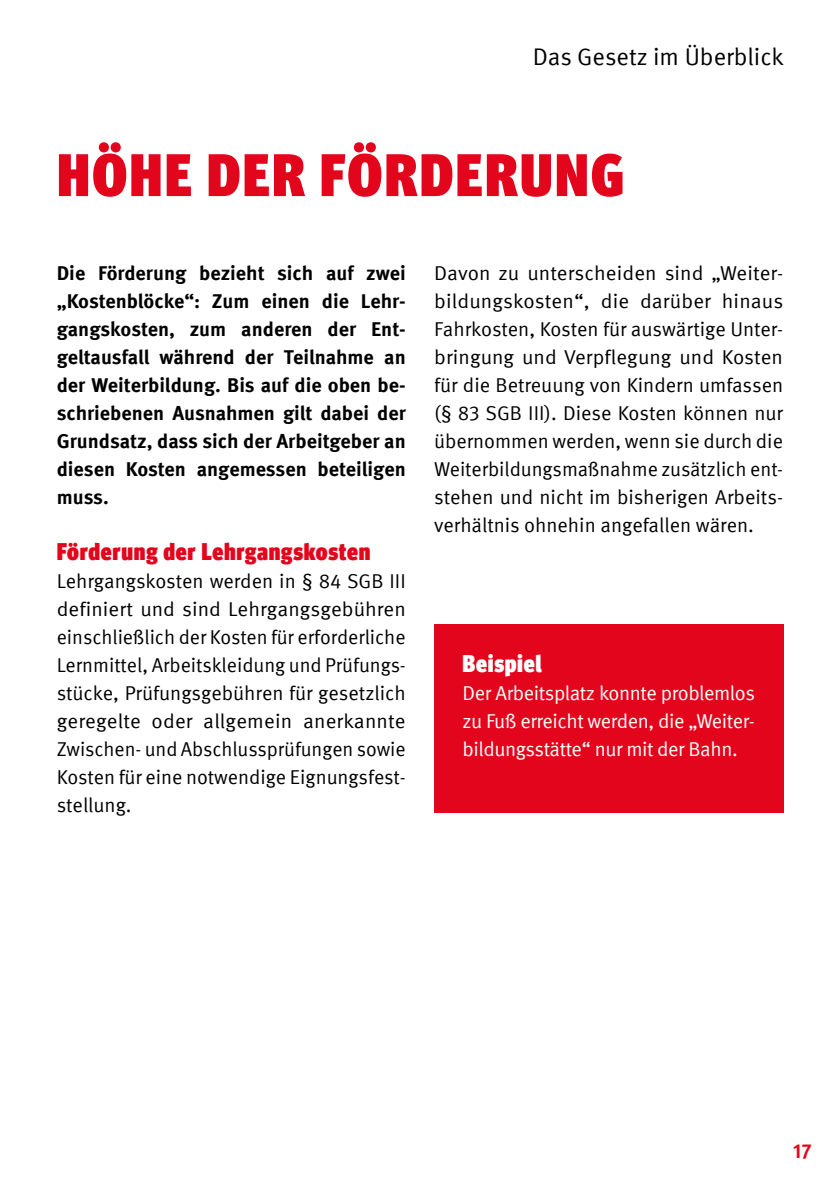
<style>
.page{position:relative;width:840px;height:1191px;background:#fff}
.page>*{position:absolute;margin:0;border:0;box-sizing:border-box;transform-origin:0 0}
.t1{font:900 condensed 60px "Meta Head IGM";letter-spacing:.04em;color:#e3051b}
.t2{font:900 condensed 24px "Meta Head IGM";letter-spacing:.03em;color:#e3051b}
.t3{font:24px "Meta IGM";color:#000}
.t4{font:900 condensed 24px "Meta Head IGM";letter-spacing:.03em;color:#fff}
.t5{font:20px/28px "Meta IGM";color:#000;text-align:justify}
.t6{font:700 20px/28px "Meta IGM";color:#000;text-align:justify}
.t7{font:20px/28px "Meta IGM";letter-spacing:-.02em;color:#fff;text-align:justify}
.t8{font:700 20px "Meta IGM";color:#e3051b}
</style>
<div class="page">
<div style="left:434px;top:624px;width:348px;height:188px;background:#e3051b"></div>
<p class="t3" style="left:532px;top:39px;width:252px">Das Gesetz im Überblick</p>
<h1 class="t1" style="left:57px;top:127px;width:568px">HÖHE DER FÖRDERUNG</h1>
<p class="t6" style="left:57px;top:258px;width:350px">Die Förderung bezieht sich auf zwei „Kostenblöcke“: Zum einen die Lehr&shy;gangskosten, zum anderen der Ent&shy;geltausfall während der Teilnahme an der Weiterbildung. Bis auf die oben be&shy;schriebenen Ausnahmen gilt dabei der Grundsatz, dass sich der Arbeitgeber an diesen Kosten angemessen beteiligen muss.</p>
<p class="t2" style="left:57px;top:532px;width:315px">Förderung der Lehrgangskosten</p>
<p class="t5" style="left:57px;top:566px;width:350px">Lehrgangskosten werden in § 84 SGB III definiert und sind Lehrgangsgebühren einschließlich der Kosten für erforderliche Lernmittel, Arbeitskleidung und Prüfungs&shy;stücke, Prüfungsgebühren für gesetzlich geregelte oder allgemein anerkannte Zwischen- und Abschlussprüfungen sowie Kosten für eine notwendige Eignungsfest&shy;stellung.</p>
<p class="t5" style="left:434px;top:258px;width:350px">Davon zu unterscheiden sind „Weiter&shy;bildungskosten“, die darüber hinaus Fahrkosten, Kosten für auswärtige Unter&shy;bringung und Verpflegung und Kosten für die Betreuung von Kindern umfassen (§ 83 SGB III). Diese Kosten können nur übernommen werden, wenn sie durch die Weiterbildungsmaßnahme zusätzlich ent&shy;stehen und nicht im bisherigen Arbeits&shy;verhältnis ohnehin angefallen wären.</p>
<p class="t4" style="left:462px;top:644px;width:81px">Beispiel</p>
<p class="t7" style="left:462px;top:678px;width:294px">Der Arbeitsplatz konnte problemlos zu Fuß erreicht werden, die „Weiter&shy;bildungsstätte“ nur mit der Bahn.</p>
<p class="t8" style="left:792px;top:1135px;width:20px">17</p>
</div>
